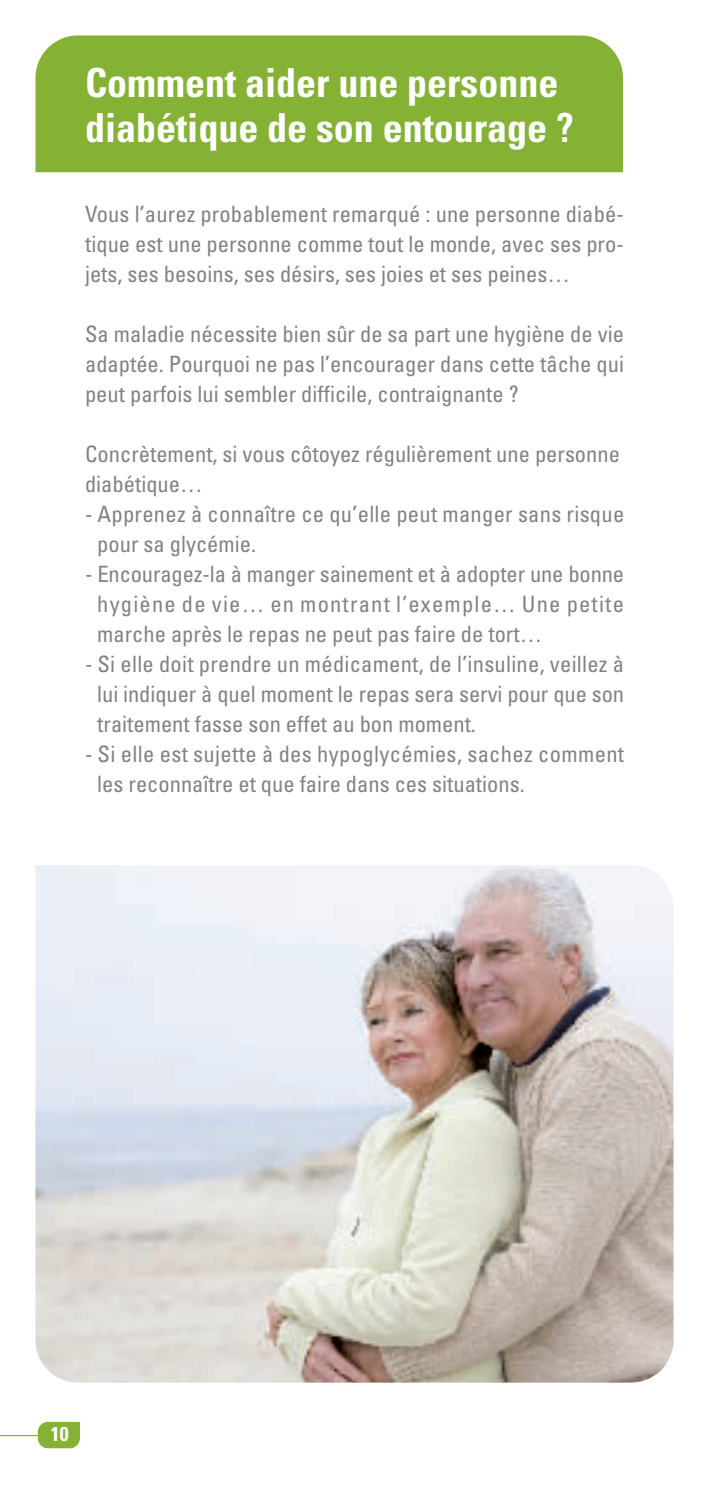
<style>
.page{position:relative;width:709px;height:1489px;background:#fff}
.page>*{position:absolute;margin:0;border:0;box-sizing:border-box;transform-origin:0 0}
.t1{font:700 condensed 40px/45px "Univers";color:#fff}
.t2{font:condensed 22.5px/30px "Univers";color:#808285;text-align:justify}
.t3{font:700 condensed 20px "Univers";color:#fff}
</style>
<div class="page">
<svg style="left:33px;top:1421px;width:47px;height:28px"></svg>
<hr style="left:0;top:1434px;width:69px;height:1px;background:#85b234">
<div style="left:35px;top:35px;width:588px;height:137px;background:#85b234"></div>
<img style="left:35px;top:865px;width:638px;height:517px">
<h1 class="t1" style="left:85px;top:64px;width:490px">Comment aider une personne diabétique de son entourage ?</h1>
<p class="t2" style="left:85px;top:201px;width:540px">Vous l’aurez probablement remarqué : une personne diabé&shy;tique est une personne comme tout le monde, avec ses pro&shy;jets, ses besoins, ses désirs, ses joies et ses peines…</p>
<p class="t2" style="left:85px;top:321px;width:540px">Sa maladie nécessite bien sûr de sa part une hygiène de vie adaptée. Pourquoi ne pas l’encourager dans cette tâche qui peut parfois lui sembler difficile, contraignante ?</p>
<p class="t2" style="left:85px;top:441px;width:536px">Concrètement, si vous côtoyez régulièrement une personne diabétique…</p>
<p class="t2" style="left:97px;top:501px;width:528px;text-indent:-12px">- Apprenez à connaître ce qu’elle peut manger sans risque pour sa glycémie.</p>
<p class="t2" style="left:97px;top:561px;width:528px;text-indent:-12px">- Encouragez-la à manger sainement et à adopter une bonne hygiène de vie… en montrant l’exemple… Une petite marche après le repas ne peut pas faire de tort…</p>
<p class="t2" style="left:97px;top:651px;width:528px;text-indent:-12px">- Si elle doit prendre un médicament, de l’insuline, veillez à lui indiquer à quel moment le repas sera servi pour que son traitement fasse son effet au bon moment.</p>
<p class="t2" style="left:97px;top:741px;width:528px;text-indent:-12px">- Si elle est sujette à des hypoglycémies, sachez comment les reconnaître et que faire dans ces situations.</p>
<p class="t3" style="left:51px;top:1425px;width:19px">10</p>
</div>
